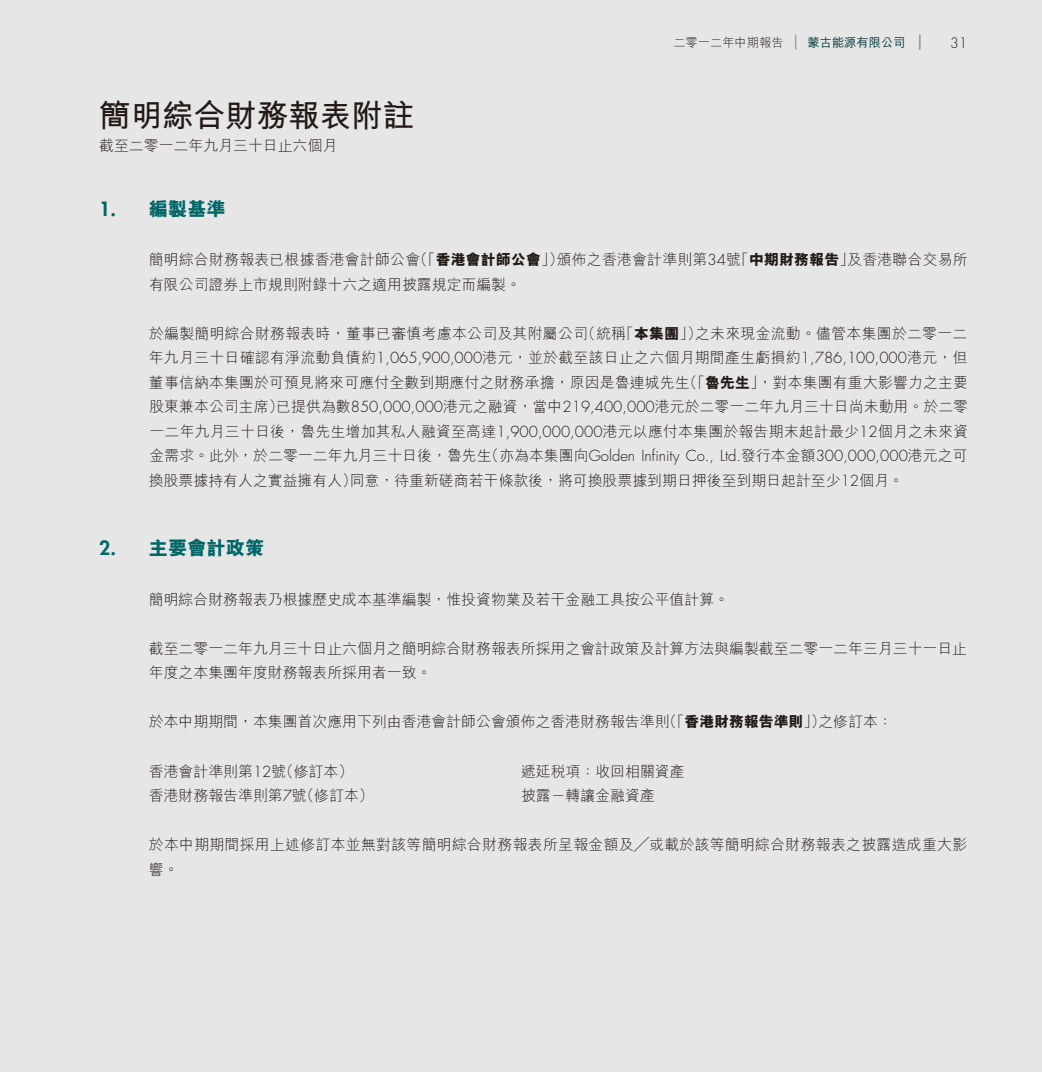
<style>
.page{position:relative;width:1042px;height:1072px;background:#fff}
.page>*{position:absolute;margin:0;border:0;box-sizing:border-box;transform-origin:0 0}
.t1{font:700 31.5px "M Hei HK";color:#231916}
.t2{font:800 19.25px "M Hei HK";color:#006667}
.t3{font:300 14.88px/24.5px "M Hei HK";color:#231916}
.t4{font:300 14.88px/24.5px "M Hei HK";letter-spacing:.02em;color:#231916}
.t5{font:300 14px "Futura Std";color:#231916}
.t6{font:300 12.25px "M Hei HK";color:#231916}
.t7{font:500 12.25px "M Hei HK";color:#00393a}
.s1{font-family:"Futura Std"}
.s2{font-weight:800}
</style>
<div class="page">
<div style="left:0;top:0;width:1042px;height:1071px;background:#e6e6e7"></div>
<svg style="left:795px;top:35px;width:1px;height:15px"></svg>
<svg style="left:919px;top:35px;width:1px;height:15px"></svg>
<h1 class="t1" style="left:99px;top:93px;width:316px">簡明綜合財務報表附註</h1>
<p class="t3" style="left:99px;top:132px;width:239px">截至二零一二年九月三十日止六個月</p>
<p class="t6" style="left:673px;top:34px;width:112px">二零一二年中期報告</p>
<p class="t7" style="left:807px;top:34px;width:99px">蒙古能源有限公司</p>
<p class="t5" style="left:950px;top:34px;width:19px">31</p>
<p class="t2" style="left:99px;top:196px;width:128px"><span class="s1">1.</span> 編製基準</p>
<p class="t3" style="left:149px;top:247px;width:820px">簡明綜合財務報表已根據香港會計師公會（「<span class="s2">香港會計師公會</span>」）頒佈之香港會計準則第<span class="s1">34</span>號「<span class="s2">中期財務報告</span>」及香港聯合交易所有限公司證券上市規則附錄十六之適用披露規定而編製。</p>
<p class="t3" style="left:149px;top:320px;width:821px;text-align:justify">於編製簡明綜合財務報表時，董事已審慎考慮本公司及其附屬公司（統稱「<span class="s2">本集團</span>」）之未來現金流動。儘管本集團於二零一二年九月三十日確認有淨流動負債約<span class="s1">1,065,900,000</span>港元，並於截至該日止之六個月期間產生虧損約<span class="s1">1,786,100,000</span>港元，但董事信納本集團於可預見將來可應付全數到期應付之財務承擔，原因是魯連城先生（「<span class="s2">魯先生</span>」，對本集團有重大影響力之主要股東兼本公司主席）已提供為數<span class="s1">850,000,000</span>港元之融資，當中<span class="s1">219,400,000</span>港元於二零一二年九月三十日尚未動用。於二零一二年九月三十日後，魯先生增加其私人融資至高達<span class="s1">1,900,000,000</span>港元以應付本集團於報告期末起計最少<span class="s1">12</span>個月之未來資金需求。此外，於二零一二年九月三十日後，魯先生（亦為本集團向<span class="s1">Golden Infinity Co., Ltd.</span>發行本金額<span class="s1">300,000,000</span>港元之可換股票據持有人之實益擁有人）同意，待重新磋商若干條款後，將可換股票據到期日押後至到期日起計至少<span class="s1">12</span>個月。</p>
<p class="t2" style="left:99px;top:535px;width:167px"><span class="s1">2.</span> 主要會計政策</p>
<p class="t3" style="left:149px;top:586px;width:582px">簡明綜合財務報表乃根據歷史成本基準編製，惟投資物業及若干金融工具按公平值計算。</p>
<p class="t3" style="left:149px;top:635px;width:820px">截至二零一二年九月三十日止六個月之簡明綜合財務報表所採用之會計政策及計算方法與編製截至二零一二年三月三十一日止年度之本集團年度財務報表所採用者一致。</p>
<p class="t3" style="left:149px;top:709px;width:745px">於本中期期間，本集團首次應用下列由香港會計師公會頒佈之香港財務報告準則（「<span class="s2">香港財務報告準則</span>」）之修訂本：</p>
<p class="t3" style="left:149px;top:758px;width:206px">香港會計準則第<span class="s1">12</span>號（修訂本）</p>
<p class="t3" style="left:521px;top:758px;width:165px">遞延稅項：收回相關資產</p>
<p class="t3" style="left:149px;top:782px;width:226px">香港財務報告準則第<span class="s1">7</span>號（修訂本）</p>
<p class="t3" style="left:521px;top:782px;width:135px">披露－轉讓金融資產</p>
<p class="t4" style="left:149px;top:831px;width:820px">於本中期期間採用上述修訂本並無對該等簡明綜合財務報表所呈報金額及╱或載於該等簡明綜合財務報表之披露造成重大影響。</p>
</div>
